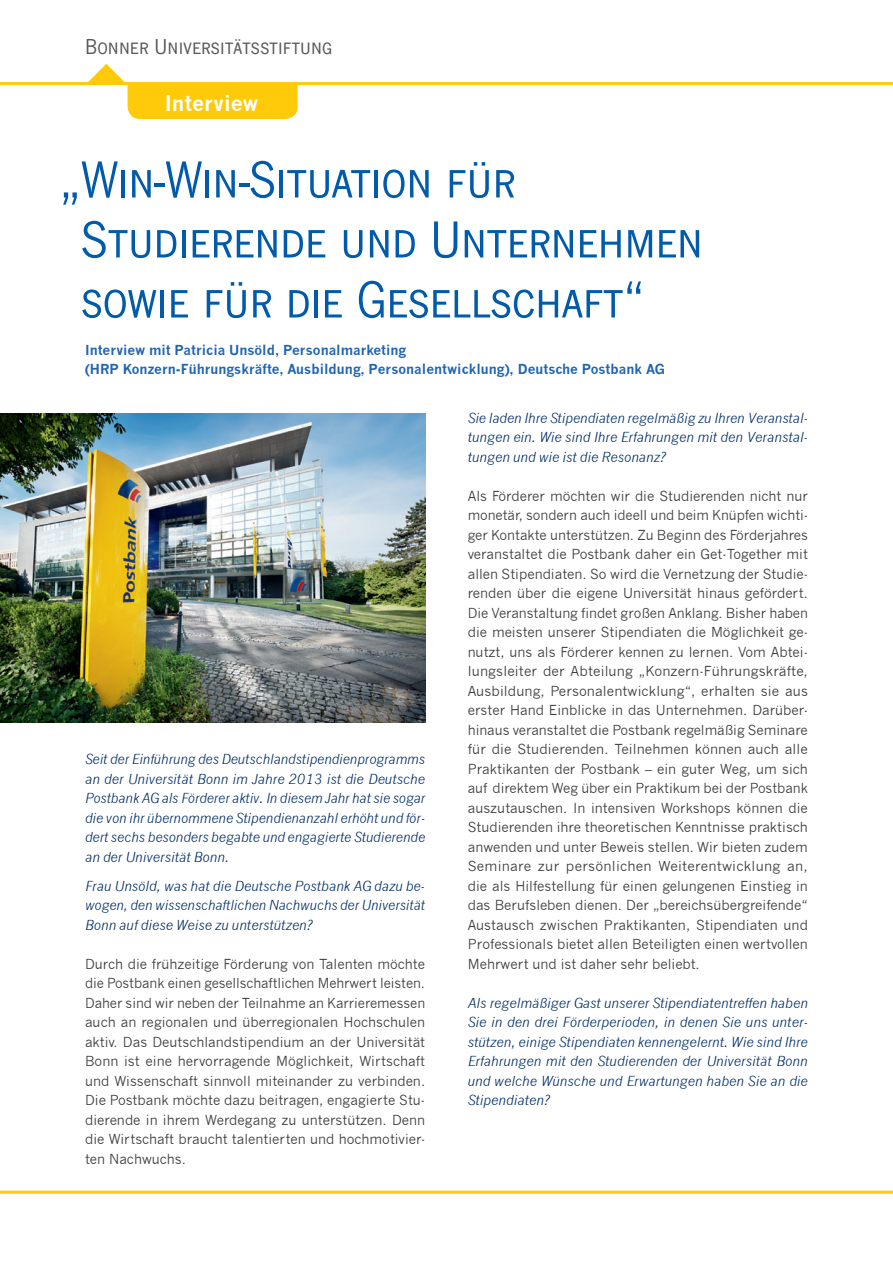
<style>
.page{position:relative;width:893px;height:1263px;background:#fff}
.page>*{position:absolute;margin:0;border:0;box-sizing:border-box;transform-origin:0 0}
.t1{font:54px/60px "News Gothic EFOP Regular SC";letter-spacing:-.005em;color:#015aaa}
.t2{font:22.5px "News Gothic EFOP Regular SC";letter-spacing:.01em;color:#57585a}
.t3{font:700 21px "News Gothic";color:#fff}
.t4{font:13.5px/19.5px "News Gothic";color:#3e3e3f;text-align:justify}
.t5{font:italic 13.5px/19.5px "News Gothic";color:#002d66;text-align:justify}
.t6{font:700 13.5px/19.5px "News Gothic";color:#2064b1}
</style>
<div class="page">
<svg style="left:0;top:1191px;width:893px;height:3px;background:#fecf21"></svg>
<svg style="left:0;top:63px;width:893px;height:22px"></svg>
<svg style="left:85px;top:64px;width:213px;height:55px"></svg>
<img style="left:0;top:414px;width:425px;height:309px">
<h2 class="t2" style="left:85px;top:34px;width:249px">Bonner Universitätsstiftung</h2>
<h3 class="t3" style="left:165px;top:90px;width:95px">Interview</h3>
<h1 class="t1" style="left:81px;top:150px;width:623px;text-indent:-22px">„Win-Win-Situation für<br>Studierende und Unternehmen sowie für die Gesellschaft“</h1>
<p class="t6" style="left:85px;top:340px;width:581px">Interview mit Patricia Unsöld, Personalmarketing<br>(HRP Konzern-Führungskräfte, Ausbildung, Personalentwicklung), Deutsche Postbank AG</p>
<p class="t5" style="left:468px;top:408px;width:342px">Sie laden Ihre Stipendiaten regelmäßig zu Ihren Veranstal&shy;tungen ein. Wie sind Ihre Erfahrungen mit den Veranstal&shy;tungen und wie ist die Resonanz?</p>
<p class="t4" style="left:468px;top:486px;width:342px">Als Förderer möchten wir die Studierenden nicht nur monetär, sondern auch ideell und beim Knüpfen wichti&shy;ger Kontakte unterstützen. Zu Beginn des Förderjahres veranstaltet die Postbank daher ein Get-Together mit allen Stipendiaten. So wird die Vernetzung der Studie&shy;renden über die eigene Universität hinaus gefördert.<br>Die Veranstaltung findet großen Anklang. Bisher haben die meisten unserer Stipendiaten die Möglichkeit ge&shy;nutzt, uns als Förderer kennen zu lernen. Vom Abtei&shy;lungsleiter der Abteilung „Konzern-Führungskräfte, Ausbildung, Personalentwicklung“, erhalten sie aus erster Hand Einblicke in das Unternehmen. Darüber&shy;hinaus veranstaltet die Postbank regelmäßig Seminare für die Studierenden. Teilnehmen können auch alle Praktikanten der Postbank – ein guter Weg, um sich auf direktem Weg über ein Praktikum bei der Postbank auszutauschen. In intensiven Workshops können die Studierenden ihre theoretischen Kenntnisse praktisch anwenden und unter Beweis stellen. Wir bieten zudem Seminare zur persönlichen Weiterentwicklung an, die als Hilfestellung für einen gelungenen Einstieg in das Berufsleben dienen. Der „bereichsübergreifende“ Austausch zwischen Praktikanten, Stipendiaten und Professionals bietet allen Beteiligten einen wertvollen Mehrwert und ist daher sehr beliebt.</p>
<p class="t5" style="left:468px;top:993px;width:342px">Als regelmäßiger Gast unserer Stipendiatentreffen haben Sie in den drei Förderperioden, in denen Sie uns unter&shy;stützen, einige Stipendiaten kennengelernt. Wie sind Ihre Erfahrungen mit den Studierenden der Universität Bonn und welche Wünsche und Erwartungen haben Sie an die Stipendiaten?</p>
<p class="t5" style="left:85px;top:749px;width:342px">Seit der Einführung des Deutschlandstipendienprogramms an der Universität Bonn im Jahre 2013 ist die Deutsche Postbank AG als Förderer aktiv. In diesem Jahr hat sie sogar die von ihr übernommene Stipendienanzahl erhöht und för&shy;dert sechs besonders begabte und engagierte Studierende an der Universität Bonn.</p>
<p class="t5" style="left:85px;top:876px;width:342px">Frau Unsöld, was hat die Deutsche Postbank AG dazu be&shy;wogen, den wissenschaftlichen Nachwuchs der Universität Bonn auf diese Weise zu unterstützen?</p>
<p class="t4" style="left:85px;top:954px;width:342px">Durch die frühzeitige Förderung von Talenten möchte die Postbank einen gesellschaftlichen Mehrwert leisten.<br>Daher sind wir neben der Teilnahme an Karrieremessen auch an regionalen und überregionalen Hochschulen aktiv. Das Deutschlandstipendium an der Universität Bonn ist eine hervorragende Möglichkeit, Wirtschaft und Wissenschaft sinnvoll miteinander zu verbinden.<br>Die Postbank möchte dazu beitragen, engagierte Stu&shy;dierende in ihrem Werdegang zu unterstützen. Denn die Wirtschaft braucht talentierten und hochmotivier&shy;ten Nachwuchs.</p>
</div>
